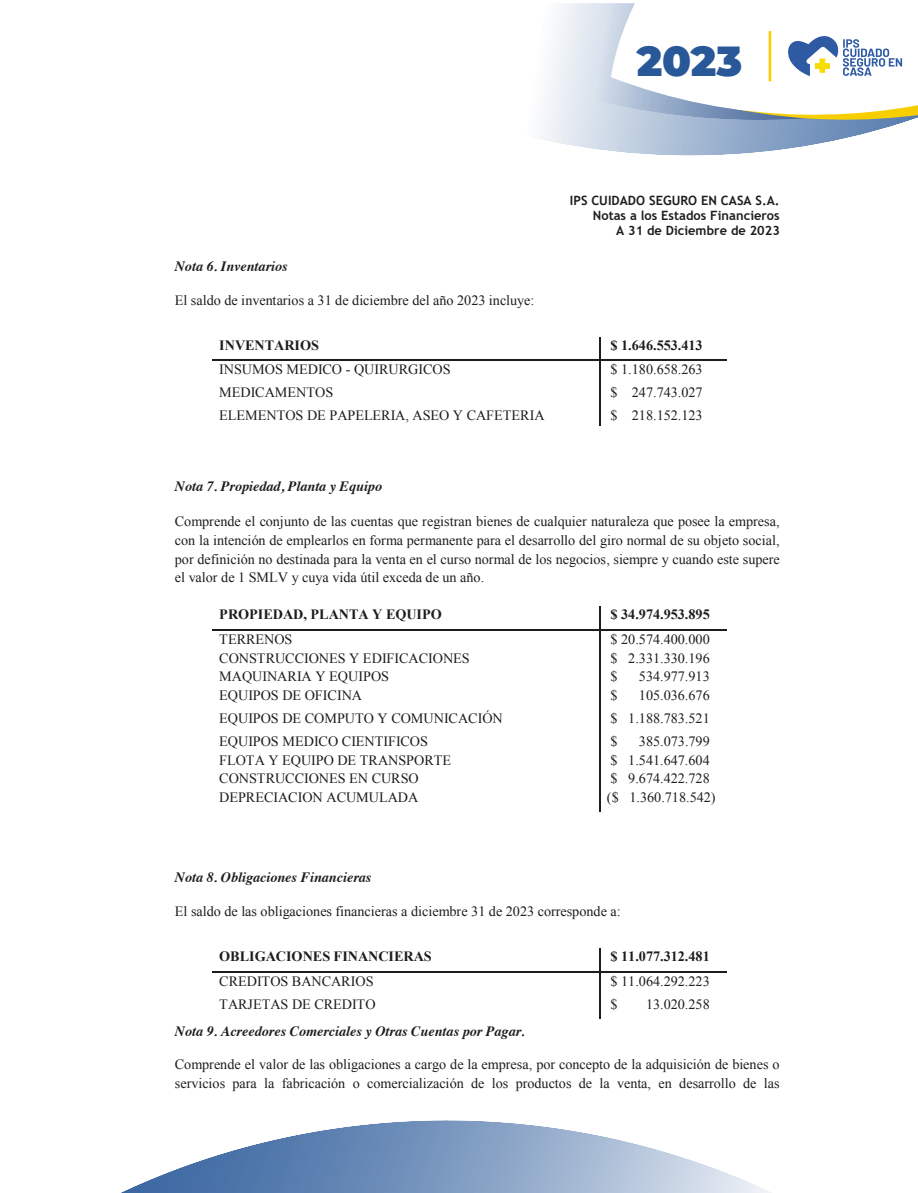
<style>
.page{position:relative;width:918px;height:1193px;background:#fff}
.page>*{position:absolute;margin:0;border:0;box-sizing:border-box;transform-origin:0 0}
.t1{font:900 42px "Montserrat";color:#285898}
.t2{font:14.25px/18.8px "Times New Roman";color:#1d1d1b;text-align:justify}
.t3{font:italic 700 14.25px "Times";color:#1d1d1b}
.t4{font:700 14.25px "Times New Roman";color:#1d1d1b}
.t5{font:700 12.75px/15px "Trebuchet MS";color:#1d1d1b;text-align:right}
</style>
<div class="page">
<svg style="left:541px;top:120px;width:363px;height:36px"></svg>
<svg style="left:544px;top:3px;width:67px;height:117px;fill:#e5ebf2"></svg>
<svg style="left:611px;top:3px;width:307px;height:119px"></svg>
<svg style="left:123px;top:1120px;width:647px;height:72px"></svg>
<hr style="left:599px;top:336px;width:2px;height:23px;background:#1d1d1b">
<hr style="left:212px;top:359px;width:387px;height:2px;background:#1d1d1b">
<hr style="left:601px;top:359px;width:126px;height:2px;background:#1d1d1b">
<hr style="left:599px;top:361px;width:2px;height:23px;background:#1d1d1b">
<hr style="left:599px;top:384px;width:2px;height:23px;background:#1d1d1b">
<svg style="left:599px;top:407px;width:2px;height:18px"></svg>
<hr style="left:599px;top:606px;width:2px;height:23px;background:#1d1d1b">
<hr style="left:212px;top:629px;width:387px;height:2px;background:#1d1d1b">
<hr style="left:601px;top:629px;width:126px;height:2px;background:#1d1d1b">
<hr style="left:599px;top:631px;width:2px;height:56px;background:#1d1d1b">
<hr style="left:599px;top:687px;width:2px;height:23px;background:#1d1d1b">
<hr style="left:599px;top:710px;width:2px;height:23px;background:#1d1d1b">
<hr style="left:599px;top:733px;width:2px;height:56px;background:#1d1d1b">
<hr style="left:599px;top:789px;width:2px;height:23px;background:#1d1d1b">
<hr style="left:599px;top:948px;width:2px;height:22px;background:#1d1d1b">
<hr style="left:212px;top:970px;width:387px;height:2px;background:#1d1d1b">
<hr style="left:601px;top:970px;width:126px;height:2px;background:#1d1d1b">
<hr style="left:599px;top:972px;width:2px;height:23px;background:#1d1d1b">
<hr style="left:599px;top:995px;width:2px;height:23px;background:#1d1d1b">
<h1 class="t1" style="left:637px;top:37px;width:107px">2023</h1>
<p class="t3" style="left:175px;top:261px;width:114px">Nota 6. Inventarios</p>
<p class="t2" style="left:175px;top:292px;width:361px">El saldo de inventarios a 31 de diciembre del año 2023 incluye:</p>
<p class="t5" style="left:570px;top:193px;width:211px">IPS CUIDADO SEGURO EN CASA S.A.<br>Notas a los Estados Financieros<br>A 31 de Diciembre de 2023</p>
<p class="t4" style="left:219px;top:340px;width:101px">INVENTARIOS</p>
<p class="t4" style="left:611px;top:340px;width:94px">$ 1.646.553.413</p>
<p class="t2" style="left:219px;top:361px;width:233px">INSUMOS MEDICO - QUIRURGICOS</p>
<p class="t2" style="left:611px;top:361px;width:94px">$ 1.180.658.263</p>
<p class="t2" style="left:219px;top:384px;width:116px">MEDICAMENTOS</p>
<p class="t2" style="left:611px;top:384px;width:94px">$ 247.743.027</p>
<p class="t2" style="left:219px;top:407px;width:327px">ELEMENTOS DE PAPELERIA, ASEO Y CAFETERIA</p>
<p class="t2" style="left:611px;top:407px;width:94px">$ 218.152.123</p>
<p class="t3" style="left:175px;top:481px;width:209px">Nota 7. Propiedad, Planta y Equipo</p>
<p class="t2" style="left:175px;top:513px;width:606px">Comprende el conjunto de las cuentas que registran bienes de cualquier naturaleza que posee la empresa, con la intención de emplearlos en forma permanente para el desarrollo del giro normal de su objeto social, por definición no destinada para la venta en el curso normal de los negocios, siempre y cuando este supere el valor de 1 SMLV y cuya vida útil exceda de un año.</p>
<p class="t4" style="left:219px;top:609px;width:224px">PROPIEDAD, PLANTA Y EQUIPO</p>
<p class="t4" style="left:611px;top:609px;width:101px">$ 34.974.953.895</p>
<p class="t2" style="left:219px;top:631px;width:252px;text-align:left">TERRENOS<br>CONSTRUCCIONES Y EDIFICACIONES<br>MAQUINARIA Y EQUIPOS</p>
<p class="t2" style="left:611px;top:631px;width:101px">$ 20.574.400.000 $ 2.331.330.196 $</p>
<p class="t2" style="left:639px;top:668px;width:72px">534.977.913</p>
<p class="t2" style="left:219px;top:687px;width:144px">EQUIPOS DE OFICINA</p>
<p class="t2" style="left:611px;top:687px;width:9px">$</p>
<p class="t2" style="left:639px;top:687px;width:72px">105.036.676</p>
<p class="t2" style="left:219px;top:710px;width:285px">EQUIPOS DE COMPUTO Y COMUNICACIÓN</p>
<p class="t2" style="left:611px;top:710px;width:101px">$ 1.188.783.521</p>
<p class="t2" style="left:219px;top:732px;width:233px;text-align:left">EQUIPOS MEDICO CIENTIFICOS<br>FLOTA Y EQUIPO DE TRANSPORTE<br>CONSTRUCCIONES EN CURSO</p>
<p class="t2" style="left:611px;top:732px;width:9px">$</p>
<p class="t2" style="left:611px;top:732px;width:101px;text-indent:28px">385.073.799 $ 1.541.647.604 $ 9.674.422.728</p>
<p class="t2" style="left:219px;top:789px;width:201px">DEPRECIACION ACUMULADA</p>
<p class="t2" style="left:607px;top:789px;width:110px">($ 1.360.718.542)</p>
<p class="t3" style="left:175px;top:872px;width:198px">Nota 8. Obligaciones Financieras</p>
<p class="t2" style="left:175px;top:903px;width:447px">El saldo de las obligaciones financieras a diciembre 31 de 2023 corresponde a:</p>
<p class="t4" style="left:219px;top:951px;width:214px">OBLIGACIONES FINANCIERAS</p>
<p class="t4" style="left:611px;top:951px;width:101px">$ 11.077.312.481</p>
<p class="t2" style="left:219px;top:972px;width:156px">CREDITOS BANCARIOS</p>
<p class="t2" style="left:611px;top:972px;width:101px">$ 11.064.292.223</p>
<p class="t2" style="left:219px;top:995px;width:158px">TARJETAS DE CREDITO</p>
<p class="t2" style="left:611px;top:995px;width:9px">$</p>
<p class="t2" style="left:646px;top:995px;width:65px">13.020.258</p>
<p class="t3" style="left:175px;top:1025px;width:352px">Nota 9. Acreedores Comerciales y Otras Cuentas por Pagar.</p>
<p class="t2" style="left:175px;top:1056px;width:606px">Comprende el valor de las obligaciones a cargo de la empresa, por concepto de la adquisición de bienes o servicios para la fabricación o comercialización de los productos de la venta, en desarrollo de las</p>
</div>
